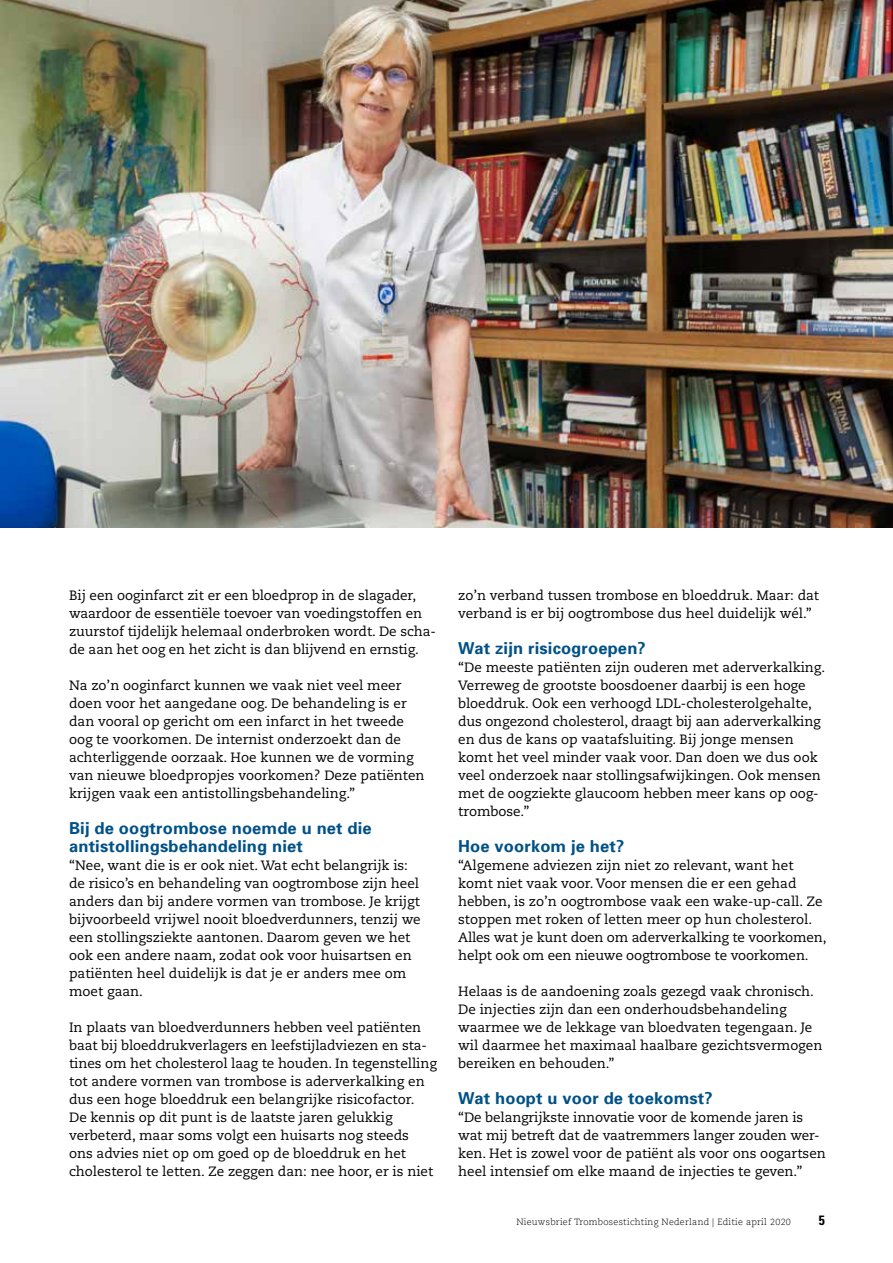
<style>
.page{position:relative;width:893px;height:1263px;background:#fff}
.page>*{position:absolute;margin:0;border:0;box-sizing:border-box;transform-origin:0 0}
.t1{font:700 16.5px/18px "Univers";letter-spacing:.01em;color:#005187}
.t2{font:13.5px/18px "Caecilia";color:#000}
.t3{font:700 condensed 13.5px "Univers LT Std";color:#000}
.t4{font:300 9px "Caecilia LT Std";letter-spacing:.03em;color:#000}
</style>
<div class="page">
<img style="left:0;top:0;width:893px;height:528px">
<p class="t2" style="left:69px;top:586px;width:368px">Bij een ooginfarct zit er een bloedprop in de slagader, waardoor de essentiële toevoer van voedingstoffen en zuurstof tijdelijk helemaal onderbroken wordt. De scha&shy;de aan het oog en het zicht is dan blijvend en ernstig.</p>
<p class="t2" style="left:69px;top:676px;width:357px">Na zo’n ooginfarct kunnen we vaak niet veel meer doen voor het aangedane oog. De behandeling is er dan vooral op gericht om een infarct in het tweede oog te voorkomen. De internist onderzoekt dan de achterliggende oorzaak. Hoe kunnen we de vorming van nieuwe bloedpropjes voorkomen? Deze patiënten krijgen vaak een antistollingsbehandeling.”</p>
<p class="t1" style="left:69px;top:818px;width:304px">Bij de oogtrombose noemde u net die antistollingsbehandeling niet</p>
<p class="t2" style="left:69px;top:856px;width:353px">“Nee, want die is er ook niet. Wat echt belangrijk is: de risico’s en behandeling van oogtrombose zijn heel anders dan bij andere vormen van trombose. Je krijgt bijvoorbeeld vrijwel nooit bloedverdunners, tenzij we een stollingsziekte aantonen. Daarom geven we het ook een andere naam, zodat ook voor huisartsen en patiënten heel duidelijk is dat je er anders mee om moet gaan.</p>
<p class="t2" style="left:69px;top:1018px;width:369px">In plaats van bloedverdunners hebben veel patiënten baat bij bloeddrukverlagers en leefstijladviezen en sta&shy;tines om het cholesterol laag te houden. In tegenstelling tot andere vormen van trombose is aderverkalking en dus een hoge bloeddruk een belangrijke risicofactor.<br>De kennis op dit punt is de laatste jaren gelukkig verbeterd, maar soms volgt een huisarts nog steeds<br>ons advies niet op om goed op de bloeddruk en het cholesterol te letten. Ze zeggen dan: nee hoor, er is niet</p>
<p class="t2" style="left:458px;top:586px;width:362px">zo’n verband tussen trombose en bloeddruk. Maar: dat verband is er bij oogtrombose dus heel duidelijk wél.”</p>
<p class="t1" style="left:458px;top:638px;width:189px">Wat zijn risicogroepen?</p>
<p class="t2" style="left:458px;top:658px;width:369px">“De meeste patiënten zijn ouderen met aderverkalking.<br>Verreweg de grootste boosdoener daarbij is een hoge bloeddruk. Ook een verhoogd LDL-cholesterolgehalte, dus ongezond cholesterol, draagt bij aan aderverkalking en dus de kans op vaatafsluiting. Bij jonge mensen komt het veel minder vaak voor. Dan doen we dus ook veel onderzoek naar stollingsafwijkingen. Ook mensen met de oogziekte glaucoom hebben meer kans op oog&shy;trombose.”</p>
<p class="t1" style="left:458px;top:836px;width:168px">Hoe voorkom je het?</p>
<p class="t2" style="left:458px;top:856px;width:370px">“Algemene adviezen zijn niet zo relevant, want het komt niet vaak voor. Voor mensen die er een gehad hebben, is zo’n oogtrombose vaak een wake-up-call. Ze stoppen met roken of letten meer op hun cholesterol.<br>Alles wat je kunt doen om aderverkalking te voorkomen, helpt ook om een nieuwe oogtrombose te voorkomen.</p>
<p class="t2" style="left:458px;top:982px;width:366px">Helaas is de aandoening zoals gezegd vaak chronisch.<br>De injecties zijn dan een onderhoudsbehandeling waarmee we de lekkage van bloedvaten tegengaan. Je wil daarmee het maximaal haalbare gezichtsvermogen bereiken en behouden.”</p>
<p class="t1" style="left:458px;top:1088px;width:256px">Wat hoopt u voor de toekomst?</p>
<p class="t2" style="left:458px;top:1108px;width:369px">“De belangrijkste innovatie voor de komende jaren is wat mij betreft dat de vaatremmers langer zouden wer&shy;ken. Het is zowel voor de patiënt als voor ons oogartsen heel intensief om elke maand de injecties te geven.”</p>
<p class="t4" style="left:516px;top:1217px;width:276px">Nieuwsbrief Trombosestichting Nederland | Editie april 2020</p>
<p class="t3" style="left:819px;top:1212px;width:7px">5</p>
</div>
